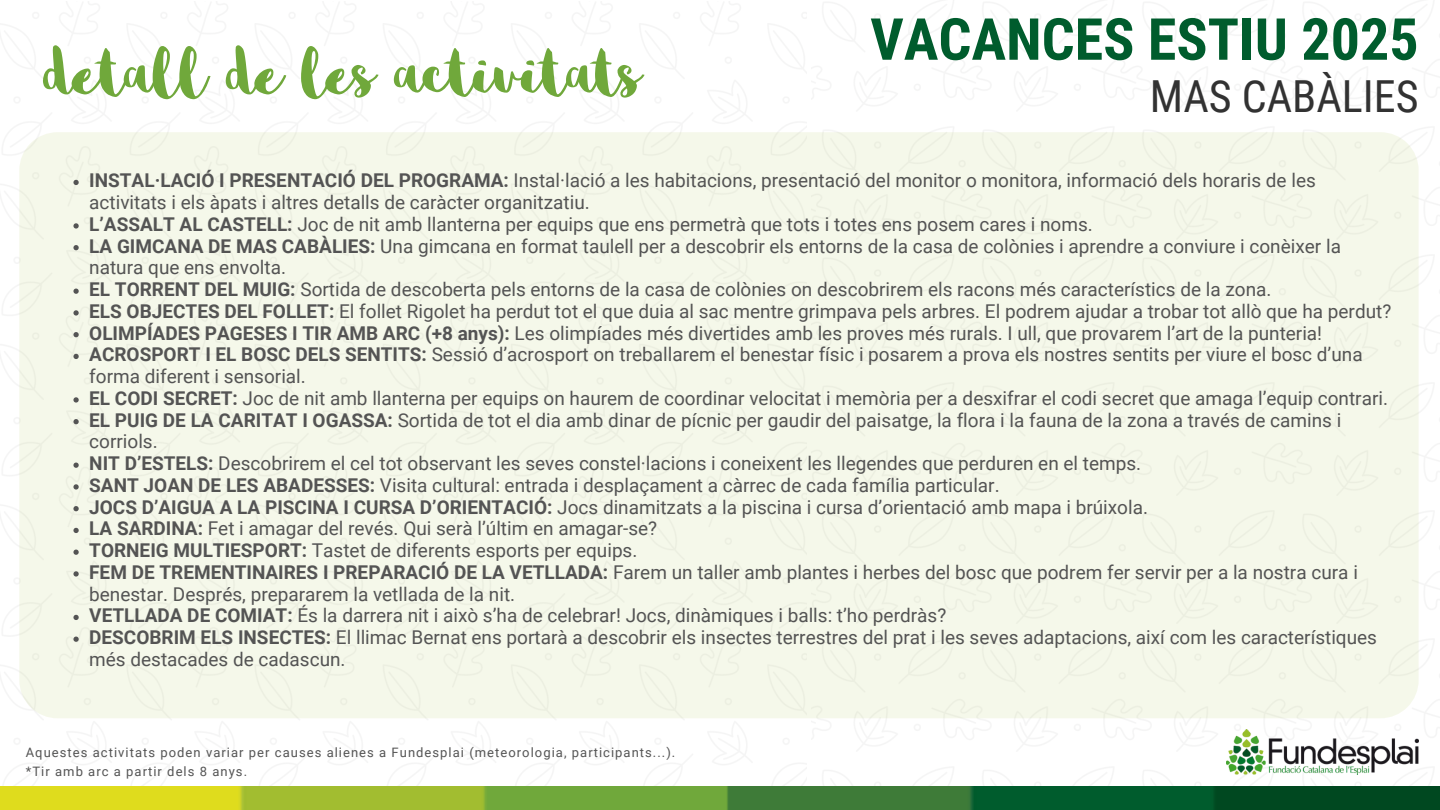
<style>
.page{position:relative;width:1440px;height:810px;background:#fff}
.page>*{position:absolute;margin:0;border:0;box-sizing:border-box;transform-origin:0 0}
.t1{font:95.9px "Sophia";letter-spacing:-.05em;color:#70a83b}
.t2{font:700 58px "Roboto Condensed";color:#005c2d}
.t3{font:44.2px "Roboto Condensed";color:#323232}
.t4{font:19px/21.8px "Roboto";color:#545454}
.t5{font:13px "Roboto";letter-spacing:.08em;color:#545454}
.s1{font-weight:700}
</style>
<div class="page">
<div style="left:19px;top:132px;width:1399px;height:586px;background:#f5f8ea"></div>
<img style="left:0;top:786px;width:1440px;height:24px">
<svg style="left:73px;top:180px;width:6px;height:5px"></svg>
<svg style="left:73px;top:223px;width:6px;height:6px"></svg>
<svg style="left:73px;top:245px;width:6px;height:5px"></svg>
<svg style="left:73px;top:289px;width:6px;height:5px"></svg>
<svg style="left:73px;top:310px;width:6px;height:6px"></svg>
<svg style="left:73px;top:332px;width:6px;height:5px"></svg>
<svg style="left:73px;top:354px;width:6px;height:5px"></svg>
<svg style="left:73px;top:397px;width:6px;height:6px"></svg>
<svg style="left:73px;top:419px;width:6px;height:5px"></svg>
<svg style="left:73px;top:463px;width:6px;height:5px"></svg>
<svg style="left:73px;top:484px;width:6px;height:6px"></svg>
<svg style="left:73px;top:506px;width:6px;height:5px"></svg>
<svg style="left:73px;top:528px;width:6px;height:5px"></svg>
<svg style="left:73px;top:550px;width:6px;height:5px"></svg>
<svg style="left:73px;top:571px;width:6px;height:6px"></svg>
<svg style="left:73px;top:615px;width:6px;height:5px"></svg>
<svg style="left:73px;top:637px;width:6px;height:5px"></svg>
<img style="left:1226px;top:729px;width:192px;height:46px">
<p class="t1" style="left:43px;top:8px;width:603px">detall de les activitats</p>
<p class="t2" style="left:870px;top:6px;width:550px">VACANCES ESTIU 2025</p>
<p class="t3" style="left:1150px;top:71px;width:270px">MAS CABÀLIES</p>
<p class="t4" style="left:89px;top:170px;width:1228px"><span class="s1">INSTAL·LACIÓ I PRESENTACIÓ DEL PROGRAMA:</span> Instal·lació a les habitacions, presentació del monitor o monitora, informació dels horaris de les activitats i els àpats i altres detalls de caràcter organitzatiu.</p>
<p class="t4" style="left:89px;top:213px;width:1005px"><span class="s1">L’ASSALT AL CASTELL:</span> Joc de nit amb llanterna per equips que ens permetrà que tots i totes ens posem cares i noms.</p>
<p class="t4" style="left:89px;top:235px;width:1253px"><span class="s1">LA GIMCANA DE MAS CABÀLIES:</span> Una gimcana en format taulell per a descobrir els entorns de la casa de colònies i aprendre a conviure i conèixer la natura que ens envolta.</p>
<h1 class="t4" style="left:89px;top:279px;width:1184px"><span class="s1">EL TORRENT DEL MUIG:</span> Sortida de descoberta pels entorns de la casa de colònies on descobrirem els racons més característics de la zona.</h1>
<h2 class="t4" style="left:89px;top:300px;width:1304px"><span class="s1">ELS OBJECTES DEL FOLLET:</span> El follet Rigolet ha perdut tot el que duia al sac mentre grimpava pels arbres. El podrem ajudar a trobar tot allò que ha perdut?</h2>
<h3 class="t4" style="left:89px;top:322px;width:1234px"><span class="s1">OLIMPÍADES PAGESES I TIR AMB ARC (+8 anys):</span> Les olimpíades més divertides amb les proves més rurals. I ull, que provarem l’art de la punteria!</h3>
<p class="t4" style="left:89px;top:344px;width:1275px"><span class="s1">ACROSPORT I EL BOSC DELS SENTITS:</span> Sessió d’acrosport on treballarem el benestar físic i posarem a prova els nostres sentits per viure el bosc d’una forma diferent i sensorial.</p>
<p class="t4" style="left:89px;top:387px;width:1300px"><span class="s1">EL CODI SECRET:</span> Joc de nit amb llanterna per equips on haurem de coordinar velocitat i memòria per a desxifrar el codi secret que amaga l’equip contrari.</p>
<p class="t4" style="left:89px;top:409px;width:1254px"><span class="s1">EL PUIG DE LA CARITAT I OGASSA:</span> Sortida de tot el dia amb dinar de pícnic per gaudir del paisatge, la flora i la fauna de la zona a través de camins i corriols.</p>
<p class="t4" style="left:89px;top:453px;width:1054px"><span class="s1">NIT D’ESTELS:</span> Descobrirem el cel tot observant les seves constel·lacions i coneixent les llegendes que perduren en el temps.</p>
<p class="t4" style="left:89px;top:474px;width:912px"><span class="s1">SANT JOAN DE LES ABADESSES:</span> Visita cultural: entrada i desplaçament a càrrec de cada família particular.</p>
<p class="t4" style="left:89px;top:496px;width:1060px"><span class="s1">JOCS D’AIGUA A LA PISCINA I CURSA D’ORIENTACIÓ:</span> Jocs dinamitzats a la piscina i cursa d’orientació amb mapa i brúixola.</p>
<p class="t4" style="left:89px;top:518px;width:569px"><span class="s1">LA SARDINA:</span> Fet i amagar del revés. Qui serà l’últim en amagar-se?</p>
<p class="t4" style="left:89px;top:540px;width:550px"><span class="s1">TORNEIG MULTIESPORT:</span> Tastet de diferents esports per equips.</p>
<p class="t4" style="left:89px;top:561px;width:1270px"><span class="s1">FEM DE TREMENTINAIRES I PREPARACIÓ DE LA VETLLADA:</span> Farem un taller amb plantes i herbes del bosc que podrem fer servir per a la nostra cura i benestar. Després, prepararem la vetllada de la nit.</p>
<p class="t4" style="left:89px;top:605px;width:859px"><span class="s1">VETLLADA DE COMIAT:</span> És la darrera nit i això s’ha de celebrar! Jocs, dinàmiques i balls: t’ho perdràs?</p>
<p class="t4" style="left:89px;top:627px;width:1289px"><span class="s1">DESCOBRIM ELS INSECTES:</span> El llimac Bernat ens portarà a descobrir els insectes terrestres del prat i les seves adaptacions, així com les característiques més destacades de cadascun.</p>
<p class="t5" style="left:26px;top:745px;width:651px">Aquestes activitats poden variar per causes alienes a Fundesplai (meteorologia, participants...).</p>
<p class="t5" style="left:26px;top:764px;width:223px">*Tir amb arc a partir dels 8 anys.</p>
</div>
